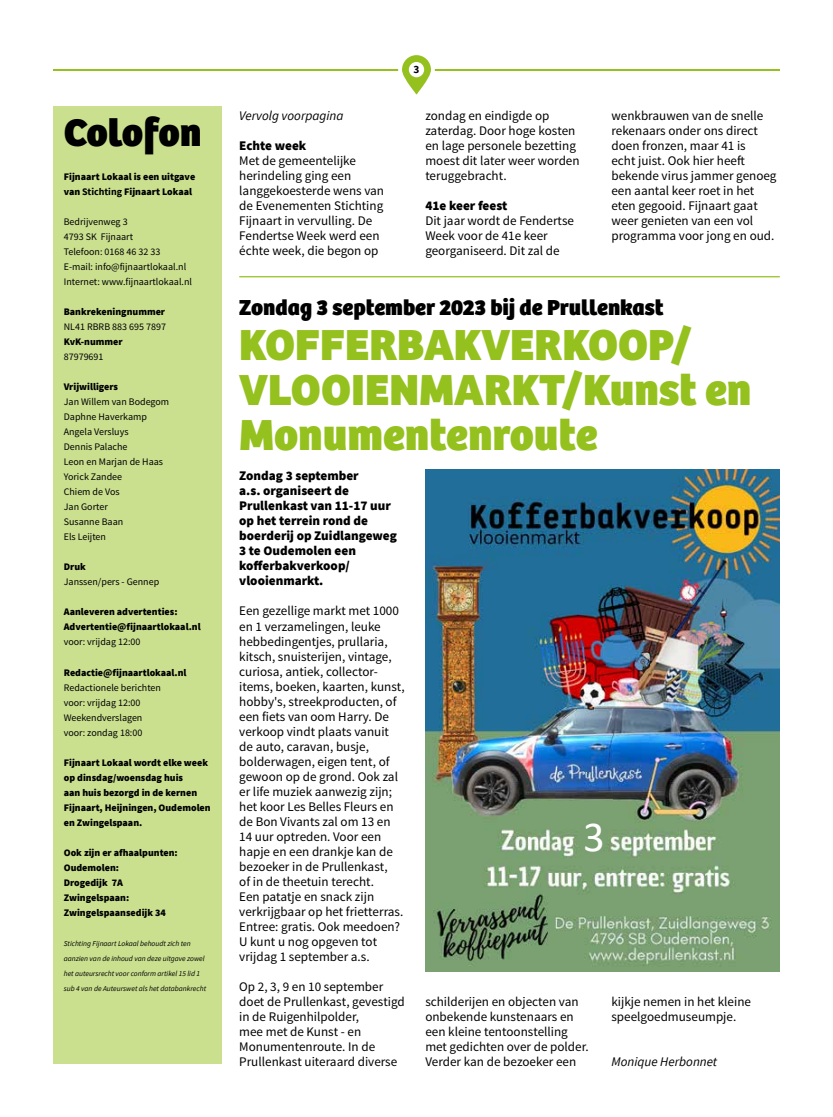
<style>
.page{position:relative;width:833px;height:1117px;background:#fff}
.page>*{position:absolute;margin:0;border:0;box-sizing:border-box;transform-origin:0 0}
.t1{font:800 45px/45px "Bree";color:#95c11f}
.t2{font:42.88px "Calibri";color:#fff}
.t3{font:800 40px "Bree";color:#000}
.t4{font:800 22.5px "Bree";color:#000}
.t5{font:13.12px/15px "Source Sans Pro";color:#000}
.t6{font:900 13.12px/15px "Source Sans Pro";color:#000}
.t7{font:italic 13.12px "Source Sans Pro";color:#000}
.t8{font:700 11.25px "Source Sans Pro";color:#000}
.t9{font:900 10px/15px "Source Sans Pro";color:#000}
.t10{font:10px/15px "Source Sans Pro";color:#000}
.t11{font:italic 7.5px/15px "Source Sans Pro";color:#000}
.s1{font-weight:700}
</style>
<div class="page">
<hr style="left:53px;top:69px;width:727px;height:2px;background:#95c11f">
<svg style="left:398px;top:55px;width:37px;height:40px"></svg>
<div style="left:409px;top:62px;width:15px;height:15px;background:#fff;border-radius:50%"></div>
<div style="left:53px;top:106px;width:168px;height:957px;background:#cae08f"></div>
<hr style="left:239px;top:276px;width:541px;height:1px;background:#95c11f">
<img style="left:425px;top:469px;width:355px;height:502px">
<svg style="left:577px;top:820px;width:30px;height:34px"></svg>
<h3 class="t3" style="left:64px;top:108px;width:139px">Colofon</h3>
<p class="t9" style="left:64px;top:169px;width:133px">Fijnaart Lokaal is een uitgave van <span class="s1">Stichting</span> Fijnaart Lokaal</p>
<p class="t10" style="left:64px;top:214px;width:130px">Bedrijvenweg 3<br>4793 SK Fijnaart<br>Telefoon: 0168 46 32 33<br>E-mail: info@fijnaartlokaal.nl<br>Internet: www.fijnaartlokaal.nl</p>
<p class="t9" style="left:64px;top:304px;width:103px">Bankrekeningnummer</p>
<p class="t10" style="left:64px;top:319px;width:104px">NL41 RBRB 883 695 7897</p>
<p class="t9" style="left:64px;top:334px;width:60px">KvK-nummer</p>
<p class="t10" style="left:64px;top:349px;width:41px">87979691</p>
<p class="t9" style="left:64px;top:379px;width:56px">Vrijwilligers</p>
<p class="t10" style="left:64px;top:394px;width:107px">Jan Willem van Bodegom<br>Daphne Haverkamp<br>Angela Versluys<br>Dennis Palache<br>Leon en Marjan de Haas<br>Yorick Zandee<br>Chiem de Vos<br>Jan Gorter<br>Susanne Baan<br>Els Leijten</p>
<p class="t9" style="left:64px;top:559px;width:24px">Druk</p>
<p class="t10" style="left:64px;top:574px;width:97px">Janssen/pers - Gennep</p>
<p class="t9" style="left:64px;top:604px;width:138px">Aanleveren advertenties:<br>Advertentie@fijnaartlokaal.nl</p>
<p class="t10" style="left:64px;top:634px;width:78px">voor: vrijdag 12:00</p>
<p class="t9" style="left:64px;top:664px;width:124px">Redactie@fijnaartlokaal.nl</p>
<p class="t10" style="left:64px;top:679px;width:99px">Redactionele berichten voor: vrijdag 12:00<br>Weekendverslagen voor: zondag 18:00</p>
<p class="t9" style="left:64px;top:754px;width:148px">Fijnaart Lokaal wordt elke week op dinsdag/woensdag huis<br>aan huis bezorgd in de kernen<br>Fijnaart, Heijningen, Oudemolen en Zwingelspaan.</p>
<p class="t9" style="left:64px;top:844px;width:115px">Ook zijn er afhaalpunten:<br>Oudemolen:<br>Drogedijk 7A<br>Zwingelspaan:<br>Zwingelspaansedijk 34</p>
<p class="t11" style="left:64px;top:935px;width:144px">Stichting Fijnaart Lokaal behoudt zich ten aanzien van de inhoud van deze uitgave zowel het auteursrecht voor conform artikel 15 lid 1 sub 4 van de Auteurswet als het databankrecht</p>
<p class="t7" style="left:239px;top:107px;width:106px">Vervolg voorpagina</p>
<p class="t6" style="left:239px;top:138px;width:69px">Echte week</p>
<p class="t5" style="left:239px;top:153px;width:146px">Met de gemeentelijke herindeling ging een langgekoesterde wens van de Evenementen Stichting<br>Fijnaart in vervulling. De<br>Fendertse Week werd een échte week, die begon op</p>
<p class="t8" style="left:413px;top:62px;width:7px">3</p>
<p class="t5" style="left:425px;top:108px;width:156px">zondag en eindigde op zaterdag. Door hoge kosten en lage personele bezetting moest dit later weer worden teruggebracht.</p>
<p class="t6" style="left:425px;top:198px;width:83px">41e keer feest</p>
<p class="t5" style="left:425px;top:213px;width:150px">Dit jaar wordt de Fendertse<br>Week voor de 41e keer georganiseerd. Dit zal de</p>
<p class="t5" style="left:611px;top:108px;width:167px">wenkbrauwen van de snelle rekenaars onder ons direct doen fronzen, maar 41 is<br>echt juist. Ook hier heeft bekende virus jammer genoeg een aantal keer roet in het eten gegooid. Fijnaart gaat weer genieten van een vol programma voor jong en oud.</p>
<h3 class="t4" style="left:239px;top:294px;width:426px">Zondag 3 september 2023 bij de Prullenkast</h3>
<h1 class="t1" style="left:239px;top:323px;width:514px">KOFFERBAKVERKOOP/<br>VLOOIENMARKT/Kunst en<br>Monumentenroute</h1>
<p class="t6" style="left:239px;top:468px;width:159px">Zondag 3 september<br>a.s. organiseert de<br>Prullenkast van 11-17 uur op het terrein rond de boerderij op Zuidlangeweg<br>3 te Oudemolen een kofferbakverkoop/ vlooienmarkt.</p>
<p class="t5" style="left:239px;top:603px;width:167px">Een gezellige markt met 1000 en 1 verzamelingen, leuke hebbedingentjes, prullaria, kitsch, snuisterijen, vintage, curiosa, antiek, collector&shy;items, boeken, kaarten, kunst, hobby's, streekproducten, of een fiets van oom Harry. De verkoop vindt plaats vanuit de auto, caravan, busje, bolderwagen, eigen tent, of gewoon op de grond. Ook zal er life muziek aanwezig zijn; het koor Les Belles Fleurs en de Bon Vivants zal om 13 en<br>14 uur optreden. Voor een hapje en een drankje kan de bezoeker in de Prullenkast,<br>of in de theetuin terecht.<br>Een patatje en snack zijn verkrijgbaar op het frietterras.<br>Entree: gratis. Ook meedoen?<br>U kunt u nog opgeven tot vrijdag 1 september a.s.</p>
<p class="t5" style="left:239px;top:978px;width:167px">Op 2, 3, 9 en 10 september doet de Prullenkast, gevestigd in de Ruigenhilpolder,<br>mee met de Kunst - en<br>Monumentenroute. In de<br>Prullenkast uiteraard diverse</p>
<h2 class="t2" style="left:583px;top:806px;width:23px">3</h2>
<p class="t5" style="left:425px;top:993px;width:165px">schilderijen en objecten van onbekende kunstenaars en een kleine tentoonstelling met gedichten over de polder.<br>Verder kan de bezoeker een</p>
<p class="t5" style="left:611px;top:993px;width:141px">kijkje nemen in het kleine speelgoedmuseumpje.</p>
<p class="t7" style="left:611px;top:1052px;width:107px">Monique Herbonnet</p>
</div>
